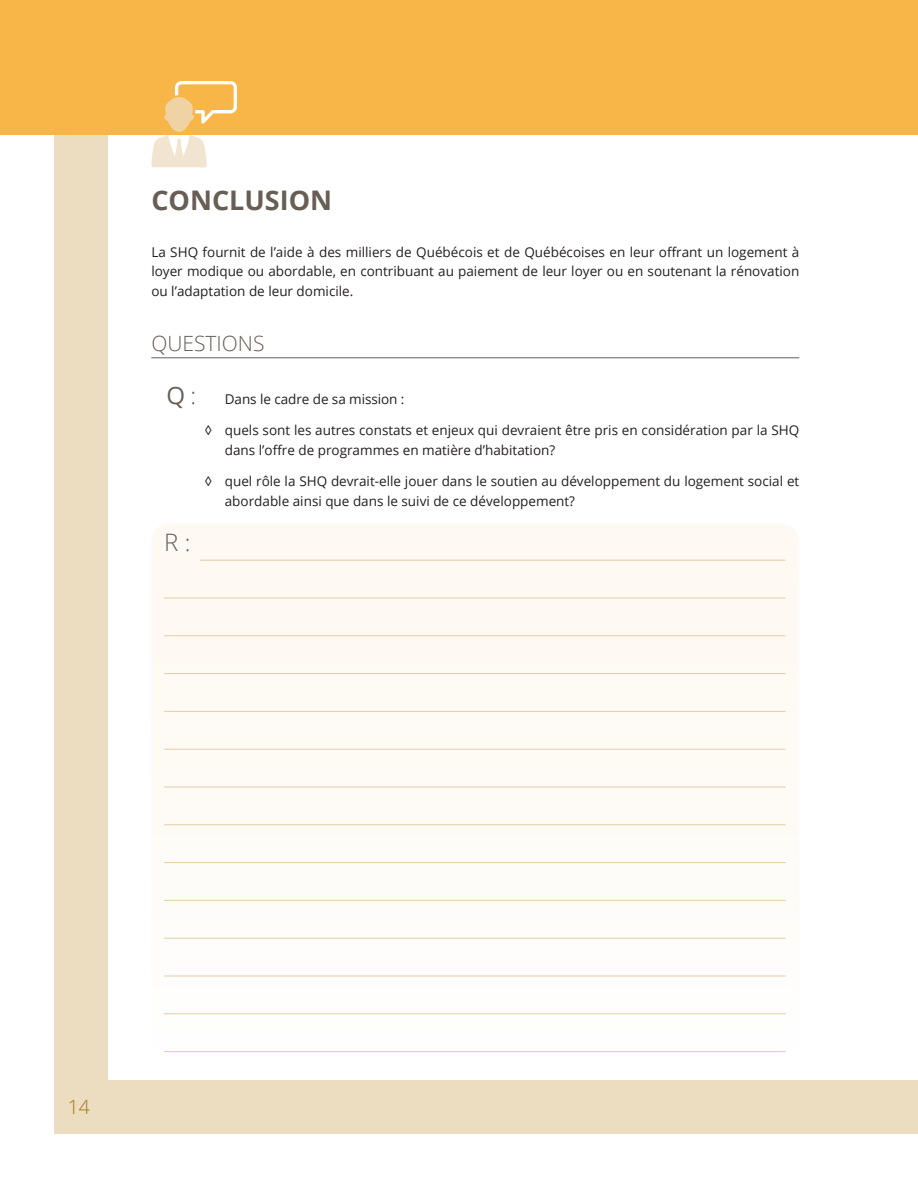
<style>
.page{position:relative;width:918px;height:1188px;background:#fff}
.page>*{position:absolute;margin:0;border:0;box-sizing:border-box;transform-origin:0 0}
.t1{font:700 27px "Open Sans";color:#675e55}
.t2{font:300 24px "Open Sans";color:#675e55}
.t3{font:300 21px "Open Sans";color:#675e55}
.t4{font:300 19.5px "Open Sans";color:#a6770f}
.t5{font:13.5px/19.5px "Open Sans";color:#231f20}
.s1{font-size:24px;color:#675e55}
.s2{font-weight:300;font-size:24px;color:#675e55}
</style>
<div class="page">
<div style="left:54px;top:54px;width:864px;height:1080px;background:#ecdcc0"></div>
<div style="left:108px;top:135px;width:810px;height:945px;background:#fff"></div>
<div style="left:0;top:0;width:918px;height:135px;background:#f8b649"></div>
<svg style="left:151px;top:81px;width:86px;height:86px"></svg>
<hr style="left:151px;top:358px;width:648px;height:1px;background:#675e55">
<div style="left:151px;top:524px;width:648px;height:529px;background:#fefbf6;border-radius:18px"></div>
<hr style="left:200px;top:560px;width:586px;height:1px;background:#e3cca7">
<hr style="left:164px;top:598px;width:622px;height:1px;background:#e3cca7">
<hr style="left:164px;top:636px;width:622px;height:1px;background:#e3cca7">
<hr style="left:164px;top:673px;width:622px;height:1px;background:#e3cca7">
<hr style="left:164px;top:711px;width:622px;height:1px;background:#e3cca7">
<hr style="left:164px;top:749px;width:622px;height:1px;background:#e3cca7">
<hr style="left:164px;top:787px;width:622px;height:1px;background:#e3cca7">
<hr style="left:164px;top:825px;width:622px;height:1px;background:#e3cca7">
<hr style="left:164px;top:862px;width:622px;height:1px;background:#e3cca7">
<hr style="left:164px;top:900px;width:622px;height:1px;background:#e3cca7">
<hr style="left:164px;top:938px;width:622px;height:1px;background:#e3cca7">
<hr style="left:164px;top:976px;width:622px;height:1px;background:#e3cca7">
<hr style="left:164px;top:1014px;width:622px;height:1px;background:#e3cca7">
<hr style="left:164px;top:1051px;width:622px;height:1px;background:#e3cca7">
<h2 class="t1" style="left:151px;top:181px;width:182px">CONCLUSION</h2>
<p class="t5" style="left:151px;top:242px;width:650px;text-align:justify">La SHQ fournit de l’aide à des milliers de Québécois et de Québécoises en leur offrant un logement à loyer modique ou abordable, en contribuant au paiement de leur loyer ou en soutenant la rénovation ou l’adaptation de leur domicile.</p>
<h3 class="t3" style="left:151px;top:329px;width:115px">QUESTIONS</h3>
<p class="t5" style="left:166px;top:389px;width:240px"><span class="s1">Q</span> <span class="s2">:</span> Dans le cadre de sa mission :</p>
<p class="t5" style="left:225px;top:420px;width:576px;text-indent:-20px">◊ quels sont les autres constats et enjeux qui devraient être pris en considération par la SHQ dans l’offre de programmes en matière d’habitation?</p>
<p class="t5" style="left:225px;top:471px;width:576px;text-indent:-20px">◊ quel rôle la SHQ devrait-elle jouer dans le soutien au développement du logement social et abordable ainsi que dans le suivi de ce développement?</p>
<h2 class="t2" style="left:164px;top:526px;width:28px">R :</h2>
<h3 class="t4" style="left:68px;top:1094px;width:24px">14</h3>
</div>
